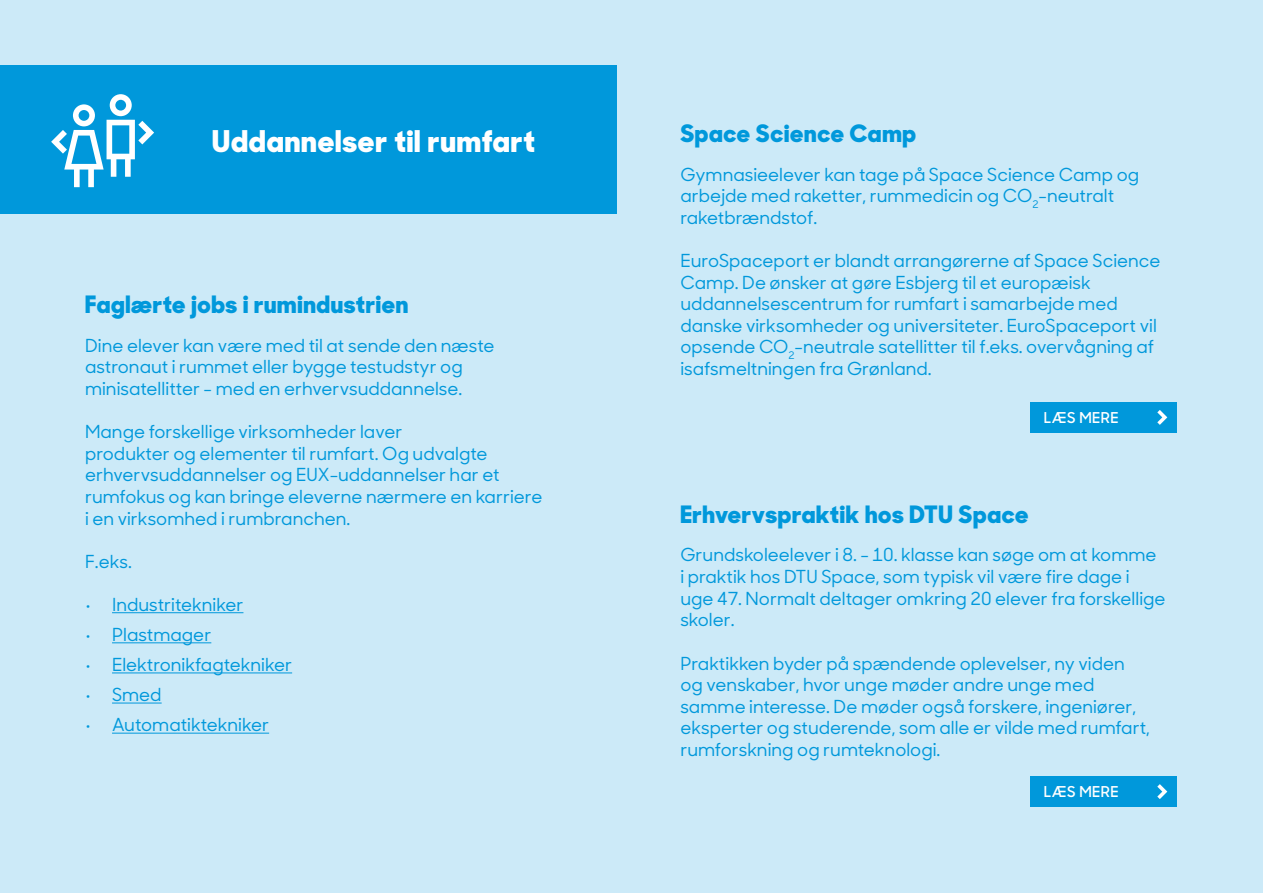
<style>
.page{position:relative;width:1263px;height:893px;background:#cceaf8}
.page>*{position:absolute;margin:0;border:0;box-sizing:border-box;transform-origin:0 0}
.t1{font:800 30px "Sharp Sans Display No 1";letter-spacing:.03em;color:#fff}
.t2{font:800 24px "Sharp Sans Display No 1";letter-spacing:.03em;color:#0098db}
.t3{font:500 18px/21.6px "Sharp Sans Display No 1";color:#0098db}
.t4{font:600 15px "Sharp Sans Display No 1";letter-spacing:.03em;color:#fff}
</style>
<div class="page">
<div style="left:0;top:65px;width:617px;height:149px;background:#0098db"></div>
<hr style="left:112px;top:612px;width:131px;height:1px;background:#0098db">
<hr style="left:112px;top:642px;width:99px;height:1px;background:#0098db">
<hr style="left:112px;top:672px;width:180px;height:1px;background:#0098db">
<hr style="left:112px;top:703px;width:50px;height:1px;background:#0098db">
<hr style="left:112px;top:733px;width:157px;height:1px;background:#0098db">
<svg style="left:51px;top:94px;width:103px;height:93px"></svg>
<div style="left:1030px;top:402px;width:147px;height:31px;background:#0098db"></div>
<svg style="left:1157px;top:410px;width:10px;height:15px"></svg>
<div style="left:1030px;top:776px;width:147px;height:31px;background:#0098db"></div>
<svg style="left:1157px;top:784px;width:10px;height:15px"></svg>
<p class="t1" style="left:212px;top:119px;width:324px">Uddannelser til rumfart</p>
<p class="t2" style="left:85px;top:287px;width:325px">Faglærte jobs i rumindustrien</p>
<p class="t3" style="left:85px;top:334px;width:411px">Dine elever kan være med til at sende den næste astronaut i rummet eller bygge testudstyr og minisatellitter - med en erhvervsuddannelse.</p>
<p class="t3" style="left:85px;top:420px;width:459px">Mange forskellige virksomheder laver<br>produkter og elementer til rumfart. Og udvalgte erhvervsuddannelser og EUX-uddannelser har et rumfokus og kan bringe eleverne nærmere en karriere i en virksomhed i rumbranchen.</p>
<p class="t3" style="left:85px;top:550px;width:48px">F.eks.</p>
<p class="t3" style="left:85px;top:593px;width:160px">• Industritekniker</p>
<p class="t3" style="left:85px;top:623px;width:128px">• Plastmager</p>
<p class="t3" style="left:85px;top:653px;width:209px">• Elektronikfagtekniker</p>
<p class="t3" style="left:85px;top:683px;width:78px">• Smed</p>
<p class="t3" style="left:85px;top:713px;width:186px">• Automatiktekniker</p>
<p class="t2" style="left:680px;top:116px;width:237px">Space Science Camp</p>
<p class="t3" style="left:680px;top:162px;width:460px">Gymnasieelever kan tage på Space Science Camp og arbejde med raketter, rummedicin og CO<sub>2</sub>-neutralt raketbrændstof.</p>
<p class="t3" style="left:680px;top:249px;width:481px">EuroSpaceport er blandt arrangørerne af Space Science Camp. De ønsker at gøre Esbjerg til et europæisk uddannelsescentrum for rumfart i samarbejde med danske virksomheder og universiteter. EuroSpaceport vil opsende CO<sub>2</sub>-neutrale satellitter til f.eks. overvågning af isafsmeltningen fra Grønland.</p>
<p class="t4" style="left:1044px;top:406px;width:76px">LÆS MERE</p>
<p class="t2" style="left:680px;top:497px;width:349px">Erhvervspraktik hos DTU Space</p>
<p class="t3" style="left:680px;top:543px;width:487px">Grundskoleelever i 8. - 10. klasse kan søge om at komme<br>i praktik hos DTU Space, som typisk vil være fire dage i uge 47. Normalt deltager omkring 20 elever fra forskellige skoler.</p>
<p class="t3" style="left:680px;top:651px;width:471px">Praktikken byder på spændende oplevelser, ny viden og venskaber, hvor unge møder andre unge med samme interesse. De møder også forskere, ingeniører, eksperter og studerende, som alle er vilde med rumfart, rumforskning og rumteknologi.</p>
<p class="t4" style="left:1044px;top:780px;width:76px">LÆS MERE</p>
</div>
